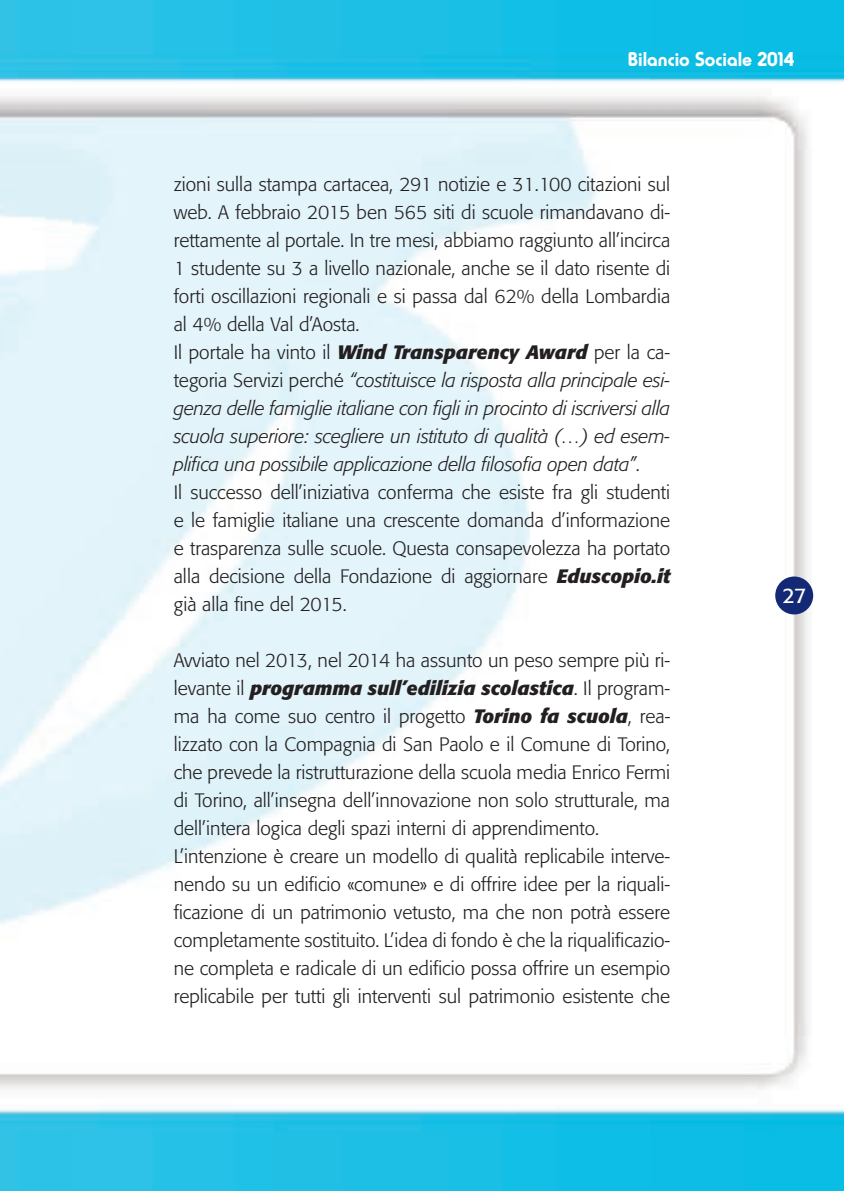
<style>
.page{position:relative;width:844px;height:1191px;background:#fff}
.page>*{position:absolute;margin:0;border:0;box-sizing:border-box;transform-origin:0 0}
.t1{font:700 21px "Horatio D";color:#fff}
.t2{font:21px "Formata";color:#fff}
.t3{font:300 19.25px/28px "Formata";color:#231f20}
.s1{font-weight:700;font-style:italic}
.s2{font-style:italic}
</style>
<div class="page">
<img style="left:0;top:0;width:843px;height:1191px">
<div style="left:775px;top:576px;width:38px;height:38px;background:#142975;border-radius:50%"></div>
<p class="t1" style="left:627px;top:47px;width:168px">Bilancio Sociale 2014</p>
<p class="t3" style="left:174px;top:170px;width:498px">zioni sulla stampa cartacea, 291 notizie e 31.100 citazioni sul web. A febbraio 2015 ben 565 siti di scuole rimandavano di&shy;rettamente al portale. In tre mesi, abbiamo raggiunto all’incirca 1 studente su 3 a livello nazionale, anche se il dato risente di forti oscillazioni regionali e si passa dal 62% della Lombardia al 4% della Val d’Aosta.<br>Il portale ha vinto il <span class="s1">Wind Transparency Award</span> per la ca&shy;tegoria Servizi perché <span class="s2">“costituisce la risposta alla principale esi&shy;genza delle famiglie italiane con figli in procinto di iscriversi alla scuola superiore: scegliere un istituto di qualità (…) ed esem&shy;plifica una possibile applicazione della filosofia open data”</span>.<br>Il successo dell’iniziativa conferma che esiste fra gli studenti e le famiglie italiane una crescente domanda d’informazione e trasparenza sulle scuole. Questa consapevolezza ha portato alla decisione della Fondazione di aggiornare <span class="s1">Eduscopio.it </span>già alla fine del 2015.</p>
<p class="t3" style="left:174px;top:646px;width:498px">Avviato nel 2013, nel 2014 ha assunto un peso sempre più ri&shy;levante il <span class="s1">programma sull’edilizia scolastica</span>. Il program&shy;ma ha come suo centro il progetto <span class="s1">Torino fa scuola</span>, rea&shy;lizzato con la Compagnia di San Paolo e il Comune di Torino, che prevede la ristrutturazione della scuola media Enrico Fermi di Torino, all’insegna dell’innovazione non solo strutturale, ma dell’intera logica degli spazi interni di apprendimento.<br>L’intenzione è creare un modello di qualità replicabile interve&shy;nendo su un edificio «comune» e di offrire idee per la riquali&shy;ficazione di un patrimonio vetusto, ma che non potrà essere completamente sostituito. L’idea di fondo è che la riqualificazio&shy;ne completa e radicale di un edificio possa offrire un esempio replicabile per tutti gli interventi sul patrimonio esistente che</p>
<p class="t2" style="left:782px;top:583px;width:26px">27</p>
</div>
